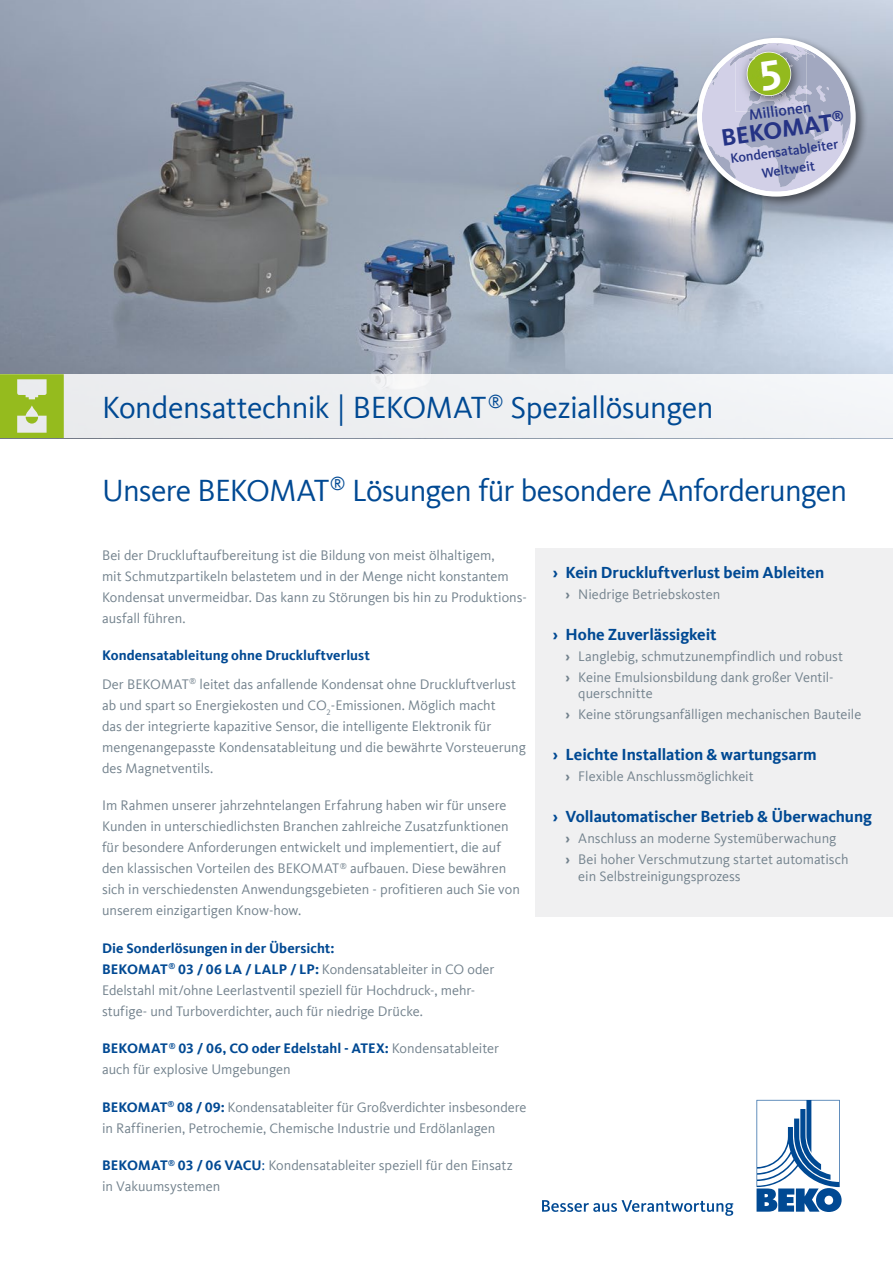
<style>
.page{position:relative;width:893px;height:1263px;background:#fff}
.page>*{position:absolute;margin:0;border:0;box-sizing:border-box;transform-origin:0 0}
.t1{font:31.5px "Kievit Offc Pro";letter-spacing:-.02em;color:#004993}
.t2{font:700 24.6px "Kievit Offc Pro";color:#253385}
.t3{font:700 16.5px "Kievit Offc Pro";letter-spacing:-.005em;color:#004993}
.t4{font:500 15.3px "Kievit Offc Pro";color:#253385}
.t5{font:14.25px/21px "Kievit Offc Pro";color:#73828d}
.t6{font:500 13.8px/18.5px "Kievit Offc Pro";color:#253385;text-align:center}
.s1{font-weight:700;color:#004993}
.s2{color:#004993}
.s3{font-weight:700}
</style>
<div class="page">
<img style="left:0;top:0;width:893px;height:374px">
<div style="left:693px;top:34px;width:175px;height:175px;background:#000;opacity:.5"></div>
<img style="left:730px;top:43px;width:54px;height:3px">
<div style="left:697px;top:38px;width:159px;height:159px;border:5px solid #fff;border-radius:50%"></div>
<svg style="left:756px;top:1100px;width:86px;height:112px"></svg>
<svg style="left:542px;top:1200px;width:191px;height:16px"></svg>
<div style="left:0;top:374px;width:893px;height:64px;background:#eef0f2"></div>
<svg style="left:0;top:374px;width:64px;height:64px"></svg>
<div style="left:536px;top:549px;width:357px;height:368px;background:#f0f0f1"></div>
<svg style="left:702px;top:46px;width:149px;height:146px"></svg>
<p class="t4" style="left:748px;top:106px;width:64px;rotate:-8deg">Millionen</p>
<h2 class="t2" style="left:719px;top:123px;width:126px;rotate:-8deg">BEKOMAT<sup>®</sup></h2>
<p class="t6" style="left:729px;top:150px;width:110px;rotate:-8deg">Kondensatableiter<br>Weltweit</p>
<h1 class="t1" style="left:102px;top:389px;width:613px">Kondensattechnik | BEKOMAT<sup>®</sup> Speziallösungen</h1>
<h1 class="t1" style="left:102px;top:471px;width:747px">Unsere BEKOMAT<sup>®</sup> Lösungen für besondere Anforderungen</h1>
<p class="t5" style="left:102px;top:544px;width:426px">Bei der Druckluftaufbereitung ist die Bildung von meist ölhaltigem,<br>mit Schmutzpartikeln belastetem und in der Menge nicht konstantem Kondensat unvermeidbar. Das kann zu Störungen bis hin zu Produktions&shy;ausfall führen.</p>
<p class="t5" style="left:102px;top:641px;width:416px;line-height:28.5px"><span class="s1">Kondensatableitung ohne Druckluftverlust<br></span>Der BEKOMAT<sup>®</sup> leitet das anfallende Kondensat ohne Druckluftverlust</p>
<p class="t5" style="left:102px;top:694px;width:425px">ab und spart so Energiekosten und CO<sub>2</sub>-Emissionen. Möglich macht<br>das der integrierte kapazitive Sensor, die intelligente Elektronik für mengenangepasste Kondensatableitung und die bewährte Vorsteuerung des Magnetventils.</p>
<p class="t5" style="left:102px;top:795px;width:419px">Im Rahmen unserer jahrzehntelangen Erfahrung haben wir für unsere Kunden in unterschiedlichsten Branchen zahlreiche Zusatzfunktionen für besondere Anforderungen entwickelt und implementiert, die auf den klassischen Vorteilen des BEKOMAT<sup>®</sup> aufbauen. Diese bewähren sich in verschiedensten Anwendungsgebieten - profitieren auch Sie von unserem einzigartigen Know-how.</p>
<p class="t5" style="left:102px;top:937px;width:394px"><span class="s1">Die Sonderlösungen in der Übersicht:<br>BEKOMAT</span> <sup>®</sup> <span class="s1">03 / 06 LA / LALP / LP:</span> Kondensatableiter in CO oder Edelstahl mit/ohne Leerlastventil speziell für Hochdruck-, mehr&shy;stufige- und Turboverdichter, auch für niedrige Drücke.</p>
<p class="t5" style="left:102px;top:1038px;width:399px"><span class="s1">BEKOMAT</span> <sup>®</sup> <span class="s1">03 / 06, CO oder Edelstahl - ATEX:</span> Kondensatableiter auch für explosive Umgebungen</p>
<p class="t5" style="left:102px;top:1096px;width:426px"><span class="s1">BEKOMAT</span><sup>®</sup> <span class="s1">08 / 09:</span> Kondensatableiter für Großverdichter insbesondere in Raffinerien, Petrochemie, Chemische Industrie und Erdölanlagen</p>
<p class="t5" style="left:102px;top:1155px;width:412px"><span class="s1">BEKOMAT</span><sup>®</sup> <span class="s1">03 / 06 VACU</span><span class="s2">:</span> Kondensatableiter speziell für den Einsatz in Vakuumsystemen</p>
<p class="t3" style="left:553px;top:563px;width:273px">› Kein Druckluftverlust beim Ableiten</p>
<p class="t5" style="left:566px;top:584px;width:156px"><span class="s3">›</span> Niedrige Betriebskosten</p>
<p class="t3" style="left:553px;top:624px;width:165px">› Hohe Zuverlässigkeit</p>
<p class="t5" style="left:566px;top:645px;width:279px"><span class="s3">›</span> Langlebig, schmutzunempfindlich und robust <span class="s3">›</span> Keine Emulsionsbildung dank großer Ventil-</p>
<p class="t5" style="left:566px;top:683px;width:297px;text-indent:13px">querschnitte<br><span class="s3">›</span> Keine störungsanfälligen mechanischen Bauteile</p>
<p class="t3" style="left:553px;top:745px;width:265px">› Leichte Installation &amp; wartungsarm</p>
<p class="t5" style="left:566px;top:766px;width:190px"><span class="s3">›</span> Flexible Anschlussmöglichkeit</p>
<p class="t3" style="left:553px;top:807px;width:321px">› Vollautomatischer Betrieb &amp; Überwachung</p>
<p class="t5" style="left:566px;top:828px;width:284px"><span class="s3">›</span> Anschluss an moderne Systemüberwachung<br><span class="s3">›</span> Bei hoher Verschmutzung startet automatisch</p>
<p class="t5" style="left:578px;top:865px;width:164px">ein Selbstreinigungsprozess</p>
</div>
